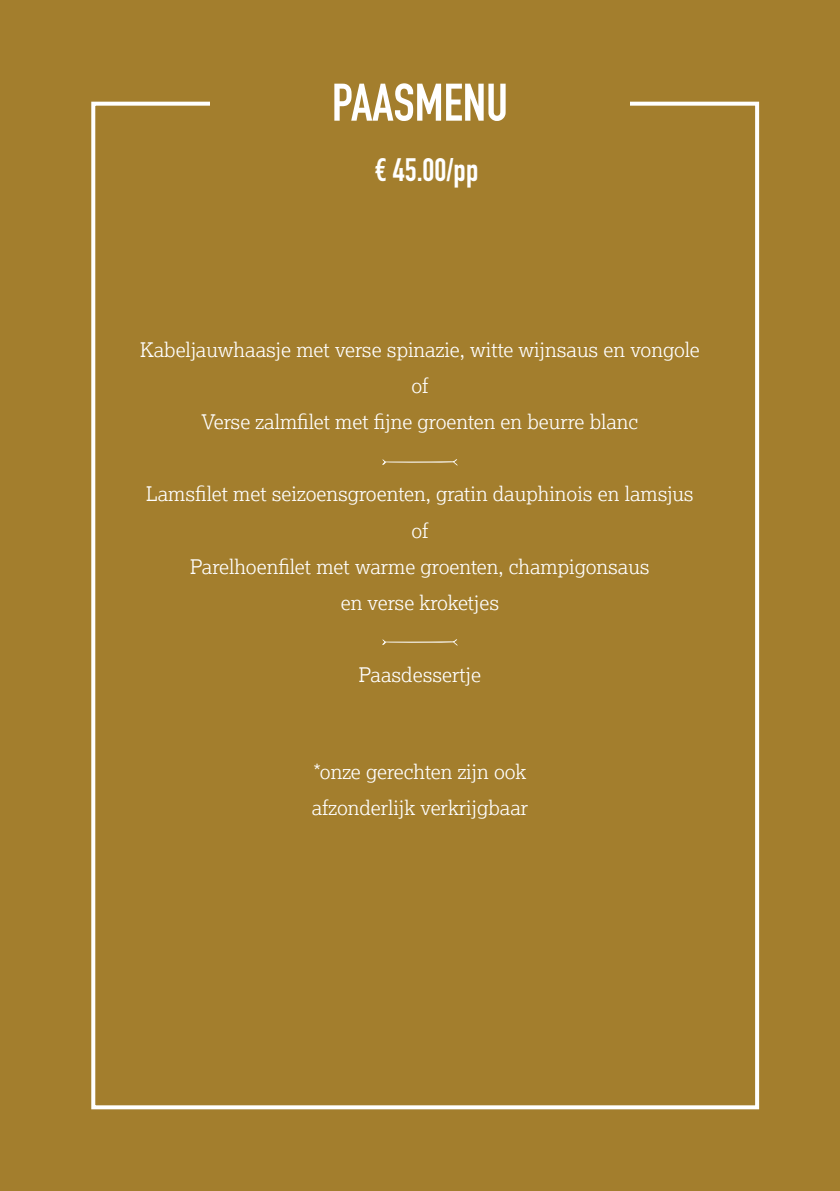
<style>
.page{position:relative;width:840px;height:1191px;background:#fff}
.page>*{position:absolute;margin:0;border:0;box-sizing:border-box;transform-origin:0 0}
.t1{font:700 52px "DIN Condensed";color:#fff}
.t2{font:700 32px "DIN Condensed";color:#fff}
.t3{font:300 20px/36px "Lexia";color:#fff;text-align:center}
</style>
<div class="page">
<div style="left:0;top:0;width:839px;height:1191px;background:#a37e2d"></div>
<svg style="left:382px;top:459px;width:75px;height:6px"></svg>
<svg style="left:382px;top:639px;width:75px;height:6px"></svg>
<div style="left:91px;top:102px;width:667px;height:1007px;border:4px solid #fff"></div>
<div style="left:210px;top:84px;width:419px;height:45px;background:#a37e2d"></div>
<p class="t1" style="left:331px;top:67px;width:178px">PAASMENU</p>
<p class="t2" style="left:375px;top:148px;width:105px">€ 45.00/pp</p>
<p class="t3" style="left:140px;top:332px;width:561px">Kabeljauwhaasje met verse spinazie, witte wijnsaus en vongole of<br>Verse zalmfilet met fijne groenten en beurre blanc</p>
<p class="t3" style="left:146px;top:476px;width:548px">Lamsfilet met seizoensgroenten, gratin dauphinois en lamsjus of<br>Parelhoenfilet met warme groenten, champigonsaus</p>
<p class="t3" style="left:340px;top:584px;width:160px">en verse kroketjes</p>
<p class="t3" style="left:359px;top:656px;width:123px">Paasdessertje</p>
<p class="t3" style="left:313px;top:752px;width:214px">*onze gerechten zijn ook</p>
<p class="t3" style="left:311px;top:788px;width:218px">afzonderlijk verkrijgbaar</p>
</div>
